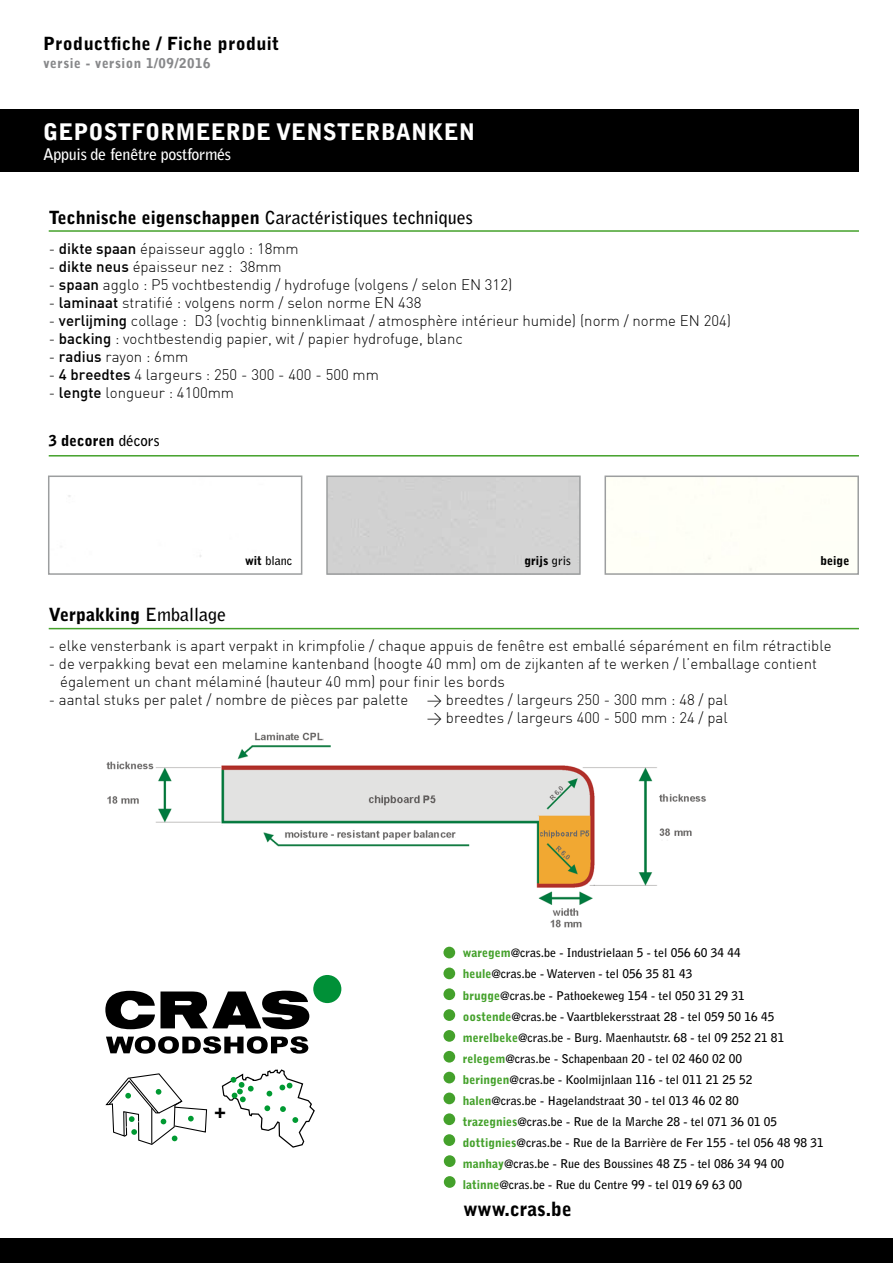
<style>
.page{position:relative;width:893px;height:1263px;background:#fff}
.page>*{position:absolute;margin:0;border:0;box-sizing:border-box;transform-origin:0 0}
.t1{font:900 22.65px "Bell Gothic Std";color:#fff}
.t2{font:900 20.1px "Bell Gothic Std";color:#000}
.t3{font:900 19.5px "Bell Gothic Std";color:#000}
.t4{font:700 18px "Bell Gothic Std";color:#000}
.t5{font:900 18px "Bell Gothic Std";letter-spacing:.02em;color:#000}
.t6{font:900 18px "Bell Gothic Std";color:#000}
.t7{font:700 15.9px "Bell Gothic Std";letter-spacing:-.02em;color:#fff}
.t8{font:15px/18px "DIN Light";color:#000}
.t9{font:900 15px "Bell Gothic Std";color:#000}
.t10{font:900 13.5px "Bell Gothic Std";letter-spacing:.04em;color:#87888a}
.t11{font:900 12.15px "Bell Gothic Std";color:#000}
.t12{font:700 12.15px "Bell Gothic Std";color:#000}
.t13{font:700 12px/21px "Bell Gothic Std";color:#000}
.s1{font-weight:900}
.s2{font-family:"DIN Medium"}
.s3{font-weight:700}
.s4{font-weight:900;color:#44a12b}
</style>
<div class="page">
<div style="left:0;top:1239px;width:893px;height:24px;background:#000"></div>
<hr style="left:49px;top:230px;width:810px;height:2px;background:#44a12b">
<hr style="left:49px;top:455px;width:810px;height:1px;background:#44a12b">
<hr style="left:49px;top:628px;width:810px;height:1px;background:#44a12b">
<div style="left:0;top:109px;width:859px;height:63px;background:#000"></div>
<img style="left:106px;top:732px;width:600px;height:196px">
<div style="left:48px;top:475px;width:254px;height:100px;border:2px solid #9c9e9f"></div>
<div style="left:326px;top:475px;width:255px;height:100px;border:2px solid #9c9e9f"></div>
<div style="left:604px;top:475px;width:255px;height:100px;border:2px solid #9c9e9f"></div>
<div style="left:443px;top:947px;width:12px;height:11px;background:#44a12b;border-radius:50%"></div>
<div style="left:443px;top:967px;width:12px;height:12px;background:#44a12b;border-radius:50%"></div>
<div style="left:443px;top:988px;width:12px;height:12px;background:#44a12b;border-radius:50%"></div>
<div style="left:443px;top:1009px;width:12px;height:12px;background:#44a12b;border-radius:50%"></div>
<div style="left:443px;top:1030px;width:12px;height:12px;background:#44a12b;border-radius:50%"></div>
<div style="left:443px;top:1051px;width:12px;height:11px;background:#44a12b;border-radius:50%"></div>
<div style="left:443px;top:1072px;width:12px;height:11px;background:#44a12b;border-radius:50%"></div>
<div style="left:443px;top:1092px;width:12px;height:12px;background:#44a12b;border-radius:50%"></div>
<div style="left:443px;top:1113px;width:12px;height:12px;background:#44a12b;border-radius:50%"></div>
<div style="left:443px;top:1134px;width:12px;height:12px;background:#44a12b;border-radius:50%"></div>
<div style="left:444px;top:1155px;width:12px;height:12px;background:#44a12b;border-radius:50%"></div>
<div style="left:444px;top:1176px;width:12px;height:12px;background:#44a12b;border-radius:50%"></div>
<svg style="left:105px;top:991px;width:204px;height:38px"></svg>
<div style="left:313px;top:975px;width:28px;height:28px;background:#009037;border-radius:50%"></div>
<svg style="left:106px;top:1036px;width:202px;height:17px"></svg>
<svg style="left:105px;top:1073px;width:103px;height:72px"></svg>
<svg style="left:221px;top:1069px;width:94px;height:79px"></svg>
<p class="t5" style="left:43px;top:33px;width:237px">Productfiche / Fiche produit</p>
<p class="t10" style="left:43px;top:55px;width:169px">versie - version 1/09/2016</p>
<h1 class="t1" style="left:43px;top:119px;width:434px">GEPOSTFORMEERDE VENSTERBANKEN</h1>
<p class="t7" style="left:43px;top:144px;width:189px">Appuis de fenêtre postformés</p>
<p class="t4" style="left:49px;top:207px;width:426px"><span class="s1">Technische eigenschappen</span> Caractéristiques techniques</p>
<p class="t8" style="left:49px;top:239px;width:252px">- <span class="s2">dikte spaan</span> épaisseur agglo : 18mm</p>
<p class="t8" style="left:49px;top:257px;width:235px">- <span class="s2">dikte neus</span> épaisseur nez : 38mm</p>
<p class="t8" style="left:49px;top:275px;width:465px">- <span class="s2">spaan</span> agglo : P5 vochtbestendig / hydrofuge (volgens / selon EN 312)</p>
<p class="t8" style="left:49px;top:293px;width:374px">- <span class="s2">laminaat</span> stratifié : volgens norm / selon norme EN 438</p>
<p class="t8" style="left:49px;top:311px;width:684px">- <span class="s2">verlijming</span> collage : D3 (vochtig binnenklimaat / atmosphère intérieur humide) (norm / norme EN 204)</p>
<p class="t8" style="left:49px;top:329px;width:416px">- <span class="s2">backing</span> : vochtbestendig papier, wit / papier hydrofuge, blanc</p>
<p class="t8" style="left:49px;top:347px;width:141px">- <span class="s2">radius</span> rayon : 6mm</p>
<p class="t8" style="left:49px;top:365px;width:332px">- <span class="s2">4 breedtes</span> 4 largeurs : 250 - 300 - 400 - 500 mm</p>
<p class="t8" style="left:49px;top:383px;width:187px">- <span class="s2">lengte</span> longueur : 4100mm</p>
<p class="t9" style="left:49px;top:432px;width:112px">3 decoren <span class="s3">décors</span></p>
<p class="t12" style="left:245px;top:553px;width:49px"><span class="s1">wit</span> blanc</p>
<p class="t11" style="left:524px;top:553px;width:48px">grijs <span class="s3">gris</span></p>
<p class="t11" style="left:820px;top:553px;width:31px">beige</p>
<p class="t6" style="left:49px;top:604px;width:179px">Verpakking <span class="s3">Emballage</span></p>
<p class="t8" style="left:49px;top:637px;width:784px">- elke vensterbank is apart verpakt in krimpfolie / chaque appuis de fenêtre est emballé séparément en film rétractible</p>
<p class="t8" style="left:60px;top:655px;width:758px;text-indent:-11px">- de verpakking bevat een melamine kantenband (hoogte 40 mm) om de zijkanten af te werken / l’emballage contient également un chant mélaminé (hauteur 40 mm) pour finir les bords</p>
<p class="t8" style="left:49px;top:691px;width:681px;text-align:right">- aantal stuks per palet / nombre de pièces par palette &gt; breedtes / largeurs 250 - 300 mm : 48 / pal &gt; breedtes / largeurs 400 - 500 mm : 24 / pal</p>
<h2 class="t2" style="left:214px;top:1099px;width:14px">+</h2>
<p class="t13" style="left:463px;top:943px;width:362px"><span class="s4">waregem</span>@cras.be - Industrielaan 5 - tel 056 60 34 44<br><span class="s4">heule</span>@cras.be - Waterven - tel 056 35 81 43<br><span class="s4">brugge</span>@cras.be - Pathoekeweg 154 - tel 050 31 29 31 <span class="s4">oostende</span>@cras.be - Vaartblekersstraat 28 - tel 059 50 16 45 <span class="s4">merelbeke</span>@cras.be - Burg. Maenhautstr. 68 - tel 09 252 21 81 <span class="s4">relegem</span>@cras.be - Schapenbaan 20 - tel 02 460 02 00 <span class="s4">beringen</span>@cras.be - Koolmijnlaan 116 - tel 011 21 25 52 <span class="s4">halen</span>@cras.be - Hagelandstraat 30 - tel 013 46 02 80 <span class="s4">trazegnies</span>@cras.be - Rue de la Marche 28 - tel 071 36 01 05 <span class="s4">dottignies</span>@cras.be - Rue de la Barrière de Fer 155 - tel 056 48 98 31 <span class="s4">manhay</span>@cras.be - Rue des Boussines 48 Z5 - tel 086 34 94 00 <span class="s4">latinne</span>@cras.be - Rue du Centre 99 - tel 019 69 63 00</p>
<h3 class="t3" style="left:463px;top:1198px;width:110px">www.cras.be</h3>
</div>
